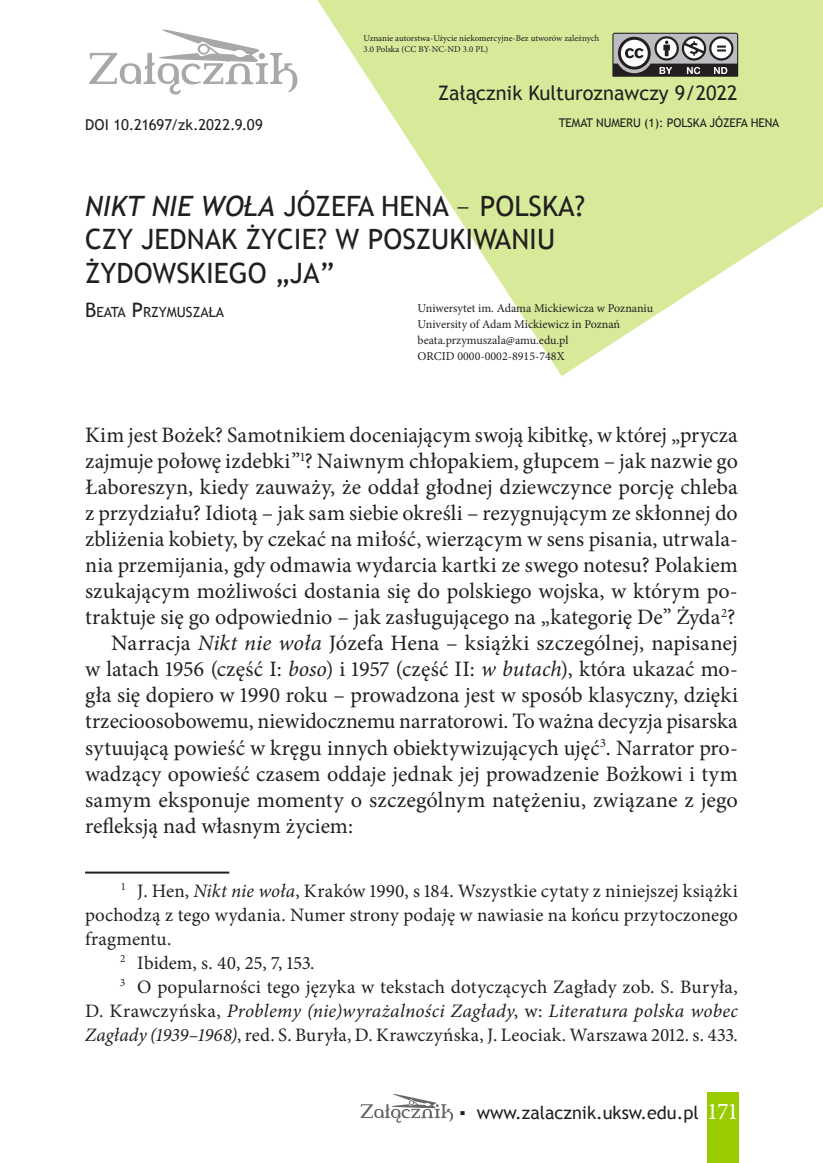
<style>
.page{position:relative;width:823px;height:1163px;background:#fff}
.page>*{position:absolute;margin:0;border:0;box-sizing:border-box;transform-origin:0 0}
.t1{font:28px/33.6px "Trebuchet MS";color:#231f20}
.t2{font:22px "Minion Pro";color:#231f20}
.t3{font:20px "Trebuchet MS";color:#231f20}
.t4{font:19px "Minion Pro";letter-spacing:.01em;color:#231f20}
.t5{font:italic 19px "Minion Pro";letter-spacing:.01em;color:#231f20}
.t6{font:18px "Trebuchet MS";color:#231f20}
.t7{font:15px "Trebuchet MS";letter-spacing:.005em;color:#231f20}
.t8{font:14px "Trebuchet MS";color:#231f20}
.t9{font:12px/16px "Minion Pro";color:#231f20}
.t10{font:12px "Trebuchet MS";letter-spacing:-.01em;color:#231f20}
.t11{font:9px/10.8px "Minion Pro";letter-spacing:-.005em;color:#231f20}
.s1{font-style:italic}
.s2{font-size:20px}
.s3{font-style:normal}
.s4{font-family:"Minion Pro";font-size:24px;color:#fff}
</style>
<div class="page">
<svg style="left:297px;top:0;width:525px;height:376px;fill:#d6ea9a"></svg>
<div style="left:707px;top:1092px;width:31px;height:70px;background:#9c0"></div>
<svg style="left:89px;top:30px;width:208px;height:65px"></svg>
<svg style="left:612px;top:33px;width:125px;height:44px"></svg>
<svg style="left:360px;top:1093px;width:93px;height:29px"></svg>
<hr style="left:85px;top:871px;width:144px;height:2px;background:#231f20">
<p class="t11" style="left:363px;top:33px;width:237px">Uznanie autorstwa-Użycie niekomercyjne-Bez utworów zależnych<br>3.0 Polska (CC BY-NC-ND 3.0 PL)</p>
<p class="t3" style="left:438px;top:81px;width:301px">ZAŁĄCZNIK KULTUROZNAWCZY 9/2022</p>
<p class="t7" style="left:85px;top:116px;width:179px">DOI 10.21697/ZK.2022.9.09</p>
<p class="t10" style="left:558px;top:116px;width:222px">TEMAT NUMERU (1): POLSKA JÓZEFA HENA</p>
<p class="t1" style="left:85px;top:189px;width:501px"><span class="s1">NIKT NIE WOŁA</span> JÓZEFA HENA – POLSKA?<br>CZY JEDNAK ŻYCI E? W POSZUKIWANI U<br>ŻYDOW</p>
<p class="t1" style="left:176px;top:256px;width:159px">SKI EGO „JA”</p>
<p class="t8" style="left:85px;top:304px;width:140px"><span class="s2">B</span>EATA <span class="s2">P</span>RZYMUSZAŁA</p>
<p class="t9" style="left:417px;top:300px;width:237px">Uniwersytet im. Adama Mickiewicza w Poznaniu University of Adam Mickiewicz in Poznań beata.przymuszala@amu.edu.pl<br>ORCID 0000-0002-8915-748X</p>
<p class="t2" style="left:85px;top:420px;width:653px">Kim jest Bożek? Samotnikiem doceniającym swoją kibitkę, w której „prycza</p>
<p class="t2" style="left:85px;top:446px;width:654px">zajmuje połowę izdebki”<sup>1</sup>? Naiwnym chłopakiem, głupcem – jak nazwie go</p>
<p class="t2" style="left:85px;top:472px;width:653px">Łaboreszyn, kiedy zauważy, że oddał głodnej dziewczynce porcję chleba</p>
<p class="t2" style="left:85px;top:498px;width:653px">z przydziału? Idiotą – jak sam siebie określi – rezygnującym ze skłonnej do</p>
<p class="t2" style="left:85px;top:524px;width:653px">zbliżenia kobiety, by czekać na miłość, wierzącym w sens pisania, utrwala-</p>
<p class="t2" style="left:85px;top:550px;width:654px">nia przemijania, gdy odmawia wydarcia kartki ze swego notesu? Polakiem</p>
<p class="t2" style="left:85px;top:576px;width:653px">szukającym możliwości dostania się do polskiego wojska, w którym po-</p>
<p class="t2" style="left:85px;top:602px;width:651px">traktuje się go odpowiednio – jak zasługującego na „kategorię De” Żyda<sup>2</sup>?</p>
<p class="t2" style="left:111px;top:628px;width:627px">Narracja <span class="s1">Nikt nie woła</span> Józefa Hena – książki szczególnej, napisanej</p>
<p class="t2" style="left:85px;top:654px;width:653px">w latach 1956 (część I: <span class="s1">boso</span>) i 1957 (część II: <span class="s1">w butach</span>), która ukazać mo-</p>
<p class="t2" style="left:85px;top:680px;width:654px">gła się dopiero w 1990 roku – prowadzona jest w sposób klasyczny, dzięki</p>
<p class="t2" style="left:85px;top:706px;width:653px">trzecioosobowemu, niewidocznemu narratorowi. To ważna decyzja pisarska</p>
<p class="t2" style="left:85px;top:732px;width:653px">sytuującą powieść w kręgu innych obiektywizujących ujęć<sup>3</sup>. Narrator pro-</p>
<p class="t2" style="left:85px;top:758px;width:653px">wadzący opowieść czasem oddaje jednak jej prowadzenie Bożkowi i tym</p>
<p class="t2" style="left:85px;top:784px;width:654px">samym eksponuje momenty o szczególnym natężeniu, związane z jego</p>
<p class="t2" style="left:85px;top:810px;width:269px">refleksją nad własnym życiem:</p>
<p class="t4" style="left:121px;top:877px;width:617px"><sup>1</sup> J. Hen, <span class="s1">Nikt nie woła</span>, Kraków 1990, s 184. Wszystkie cytaty z niniejszej książki</p>
<p class="t4" style="left:85px;top:901px;width:654px">pochodzą z tego wydania. Numer strony podaję w nawiasie na końcu przytoczonego</p>
<p class="t4" style="left:85px;top:925px;width:88px">fragmentu.</p>
<p class="t4" style="left:120px;top:949px;width:196px"><sup>2</sup> Ibidem, s. 40, 25, 7, 153.</p>
<p class="t4" style="left:120px;top:973px;width:618px"><sup>3</sup> O popularności tego języka w tekstach dotyczących Zagłady zob. S. Buryła,</p>
<p class="t5" style="left:85px;top:997px;width:653px"><span class="s3">D. Krawczyńska,</span> Problemy (nie)wyrażalności Zagłady<span class="s3">, w:</span> Literatura polska wobec</p>
<p class="t4" style="left:85px;top:1021px;width:653px"><span class="s1">Zagłady (1939–1968)</span>, red. S. Buryła, D. Krawczyńska, J. Leociak. Warszawa 2012. s. 433.</p>
<p class="t6" style="left:459px;top:1101px;width:280px">▪ WWW.ZALACZNIK.UKSW.EDU.PL <span class="s4">171</span></p>
</div>
